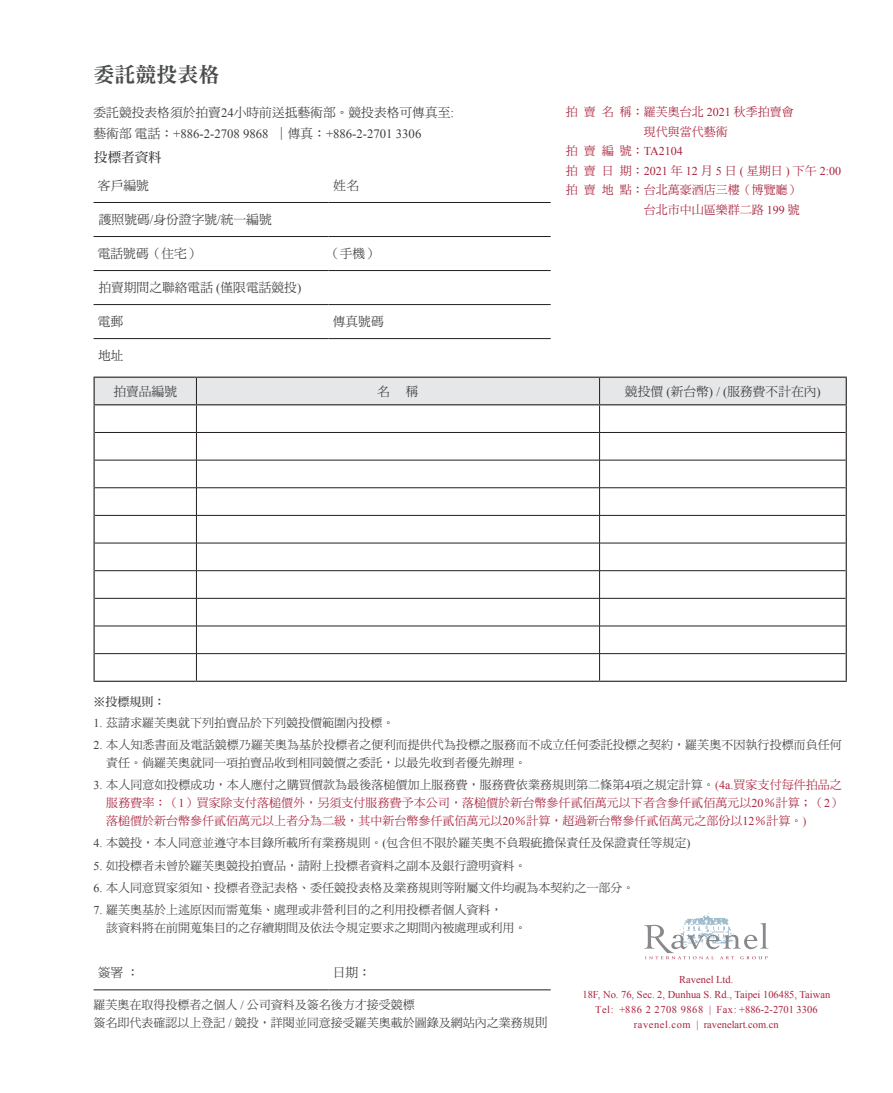
<style>
.page{position:relative;width:893px;height:1093px;background:#fff}
.page>*{position:absolute;margin:0;border:0;box-sizing:border-box;transform-origin:0 0}
.t1{font:21px "DF Ming Std W9";color:#4b4c4d}
._02內文{font:13.5px "DF Ming Std W7";color:#3e3e3f}
._02內文-2{font:12.75px "DF Ming Std W5";color:#3e3e3f}
._02內文-3{font:12.75px "Times New Roman";color:#3e3e3f}
._02內文-4{font:12px/18px "DF Ming Std W5";color:#3e3e3f}
.t2{font:12px/18px "DF Ming Std W5";color:#a9233d;text-align:justify}
.t3{font:12px "Times New Roman";color:#a9233d}
._02內文-5{font:12px "DF Ming Std W7";color:#3e3e3f}
.t4{font:10.5px "Times New Roman";color:#a9233d}
.t5{font:10.5px "Times New Roman";letter-spacing:.05em;color:#a9233d}
.s1{font-family:"Times New Roman"}
.s2{font-family:"DF Ming Std W5"}
.s3{font-family:"Times New Roman";color:#3e3e3f}
.s4{color:#3e3e3f}
.s5{font-family:"Times New Roman";color:#b13b49}
.s6{font-size:12.75px}
</style>
<div class="page">
<hr style="left:94px;top:202px;width:234px;height:1px;background:#231f20">
<hr style="left:328px;top:202px;width:223px;height:1px;background:#231f20">
<hr style="left:94px;top:236px;width:234px;height:1px;background:#231f20">
<hr style="left:328px;top:236px;width:223px;height:1px;background:#231f20">
<hr style="left:94px;top:270px;width:234px;height:1px;background:#231f20">
<hr style="left:328px;top:270px;width:223px;height:1px;background:#231f20">
<hr style="left:94px;top:304px;width:234px;height:1px;background:#231f20">
<hr style="left:328px;top:304px;width:223px;height:1px;background:#231f20">
<hr style="left:94px;top:338px;width:234px;height:1px;background:#231f20">
<hr style="left:328px;top:338px;width:223px;height:1px;background:#231f20">
<svg style="left:94px;top:377px;width:753px;height:304px"></svg>
<hr style="left:94px;top:681px;width:102px;height:1px;background:#231f20">
<hr style="left:196px;top:681px;width:404px;height:1px;background:#231f20">
<hr style="left:600px;top:681px;width:247px;height:1px;background:#231f20">
<hr style="left:94px;top:989px;width:234px;height:1px;background:#231f20">
<hr style="left:328px;top:989px;width:223px;height:1px;background:#231f20">
<img style="left:684px;top:912px;width:45px;height:11px">
<svg style="left:644px;top:923px;width:124px;height:36px"></svg>
<p class="t1" style="left:94px;top:63px;width:127px">委託競投表格</p>
<p class="_02內文-2" style="left:94px;top:106px;width:362px">委託競投表格須於拍賣<span class="s1">24</span>小時前送抵藝術部。競投表格可傳真至<span class="s1">:</span></p>
<p class="_02內文-3" style="left:94px;top:125px;width:329px"><span class="s2">藝術部電話：</span>+886-2-2708 9868 <span class="s2">｜傳真：</span>+886-2-2701 3306</p>
<p class="_02內文" style="left:94px;top:150px;width:69px">投標者資料</p>
<p class="_02內文-2" style="left:98px;top:178px;width:52px">客戶編號</p>
<p class="_02內文-2" style="left:334px;top:178px;width:27px">姓名</p>
<p class="_02內文-2" style="left:99px;top:213px;width:174px">護照號碼<span class="s1">/</span>身份證字號<span class="s1">/</span>統一編號</p>
<p class="_02內文-2" style="left:98px;top:247px;width:103px">電話號碼（住宅）</p>
<p class="_02內文-2" style="left:327px;top:247px;width:52px">（手機）</p>
<p class="_02內文-2" style="left:98px;top:281px;width:204px">拍賣期間之聯絡電話 <span class="s1">(</span>僅限電話競投<span class="s1">)</span></p>
<p class="_02內文-2" style="left:98px;top:315px;width:27px">電郵</p>
<p class="_02內文-2" style="left:333px;top:315px;width:52px">傳真號碼</p>
<p class="_02內文-2" style="left:98px;top:349px;width:27px">地址</p>
<p class="t2" style="left:566px;top:103px;width:230px">拍 賣 名 稱：羅芙奧台北 <span class="s1">2021</span> 秋季拍賣會</p>
<p class="t2" style="left:644px;top:122px;width:85px">現代與當代藝術</p>
<p class="t3" style="left:566px;top:143px;width:119px"><span class="s2">拍 賣 編 號：</span>TA2104</p>
<p class="t2" style="left:566px;top:161px;width:277px">拍 賣 日 期：<span class="s1">2021</span> 年 <span class="s1">12</span> 月 <span class="s1">5</span> 日 <span class="s1">(</span> 星期日 <span class="s1">)</span> 下午 <span class="s1">2:00</span></p>
<p class="t2" style="left:566px;top:180px;width:236px;line-height:19.5px;text-align:right">拍 賣 地 點：台北萬豪酒店三樓（博覽廳）台北市中山區樂群二路 <span class="s1">199</span> 號</p>
<p class="_02內文-2" style="left:113px;top:384px;width:65px">拍賣品編號</p>
<p class="_02內文-2" style="left:377px;top:384px;width:14px">名</p>
<p class="_02內文-2" style="left:406px;top:384px;width:14px">稱</p>
<p class="_02內文-2" style="left:625px;top:384px;width:197px">競投價 <span class="s1">(</span>新台幣<span class="s1">) / (</span>服務費不計在內<span class="s1">)</span></p>
<p class="_02內文-5" style="left:94px;top:695px;width:73px">※投標規則：</p>
<p class="_02內文-4" style="left:94px;top:713px;width:302px"><span class="s1">1.</span> 茲請求羅芙奧就下列拍賣品於下列競投價範圍內投標。</p>
<p class="_02內文-4" style="left:106px;top:735px;width:737px;text-indent:-13px"><span class="s1">2.</span> 本人知悉書面及電話競標乃羅芙奧為基於投標者之便利而提供代為投標之服務而不成立任何委託投標之契約，羅芙奧不因執行投標而負任何責任。倘羅芙奧就同一項拍賣品收到相同競價之委託，以最先收到者優先辦理。</p>
<p class="t2" style="left:106px;top:776px;width:737px;text-indent:-13px"><span class="s3">3.</span> <span class="s4">本人同意如投標成功，本人應付之購買價款為最後落槌價加上服務費，服務費依業務規則第二條第</span><span class="s3">4</span><span class="s4">項之規定計算。</span><span class="s5">(</span><span class="s1">4a.</span>買家支付每件拍品之服務費率：（<span class="s1">1</span>）買家除支付落槌價外，另須支付服務費予本公司，落槌價於新台幣參仟貳佰萬元以下者含參仟貳佰萬元以<span class="s1">20</span>％計算；（<span class="s1">2</span>）落槌價於新台幣參仟貳佰萬元以上者分為二級，其中新台幣參仟貳佰萬元以<span class="s1">20</span>％計算，超過新台幣參仟貳佰萬元之部份以<span class="s1">12</span>％計算。<span class="s5">)</span></p>
<p class="_02內文-4" style="left:94px;top:834px;width:598px"><span class="s1">4.</span> 本競投，本人同意並遵守本目錄所載所有業務規則。<span class="s1">(</span>包含但不限於羅芙奧不負瑕疵擔保責任及保證責任等規定<span class="s1">)</span></p>
<p class="_02內文-4" style="left:94px;top:856px;width:434px"><span class="s1">5.</span> 如投標者未曾於羅芙奧競投拍賣品，請附上投標者資料之副本及銀行證明資料。</p>
<p class="_02內文-4" style="left:94px;top:878px;width:542px"><span class="s1">6.</span> 本人同意買家須知、投標者登記表格、委任競投表格及業務規則等附屬文件均視為本契約之一部分。</p>
<p class="_02內文-4" style="left:106px;top:901px;width:421px;text-indent:-13px"><span class="s1">7.</span> 羅芙奧基於上述原因而需蒐集、處理或非營利目的之利用投標者個人資料，<br>該資料將在前開蒐集目的之存續期間及依法令規定要求之期間內被處理或利用。</p>
<p class="_02內文-2" style="left:98px;top:966px;width:43px">簽署：</p>
<p class="_02內文-2" style="left:333px;top:966px;width:40px">日期：</p>
<p class="_02內文-4" style="left:94px;top:995px;width:323px">羅芙奧在取得投標者之個人 <span class="s1">/</span> 公司資料及簽名後方才接受競標</p>
<p class="_02內文-4" style="left:94px;top:1013px;width:456px">簽名即代表確認以上登記 <span class="s1">/</span> 競投，詳閱並同意接受羅芙奧載於圖錄及網站內之業務規<span class="s6">則</span></p>
<p class="t4" style="left:679px;top:973px;width:56px">Ravenel Ltd.</p>
<p class="t4" style="left:582px;top:987px;width:249px">18F, No. 76, Sec. 2, Dunhua S. Rd., Taipei 106485, Taiwan</p>
<p class="t5" style="left:595px;top:1002px;width:224px">Tel: +886 2 2708 9868 | Fax: +886-2-2701 3306</p>
<p class="t4" style="left:634px;top:1017px;width:146px">ravenel.com | ravenelart.com.cn</p>
</div>
